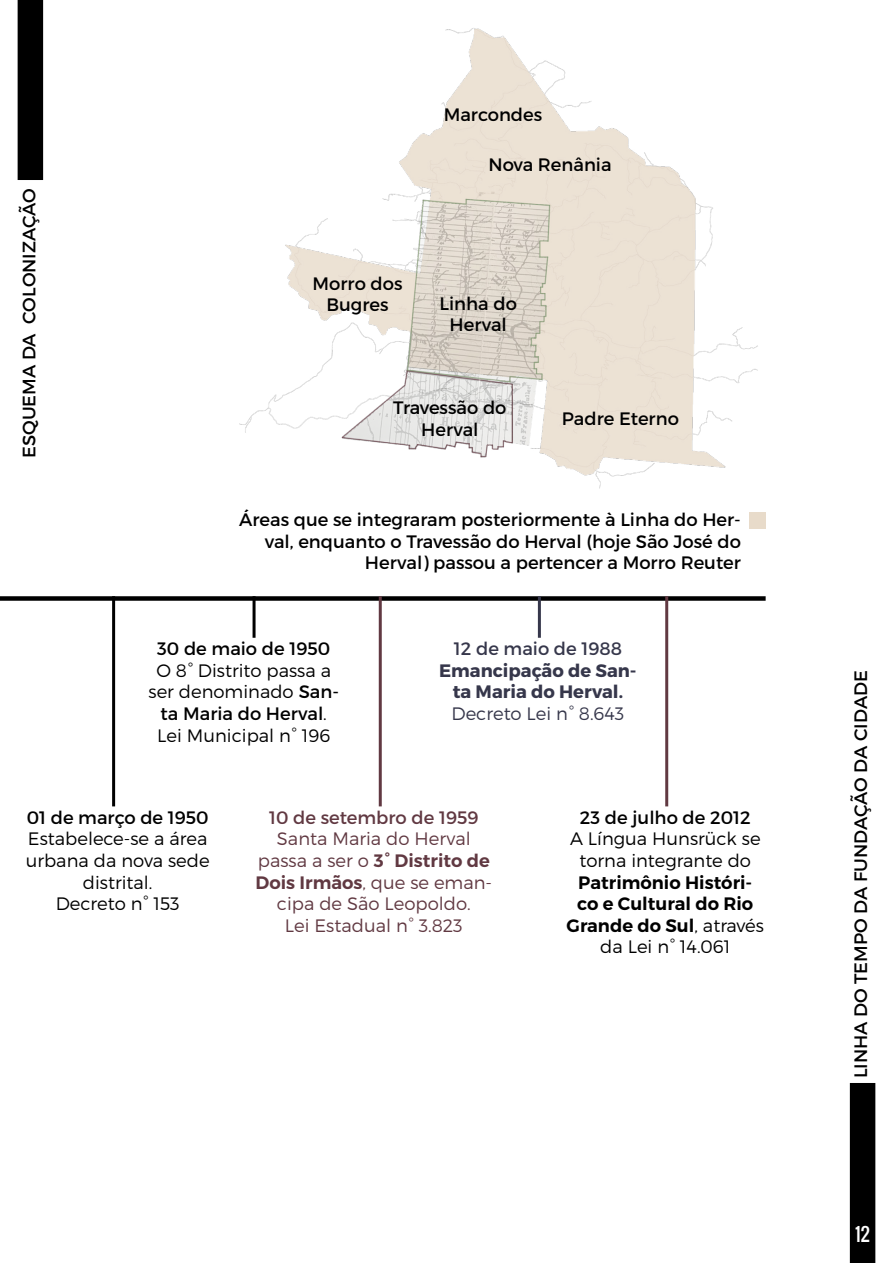
<style>
.page{position:relative;width:893px;height:1263px;background:#fff}
.page>*{position:absolute;margin:0;border:0;box-sizing:border-box;transform-origin:0 0}
.t1{font:18px/21.6px "Montserrat";color:#000;text-align:center}
.t2{font:300 18px/21.6px "Montserrat";color:#000;text-align:center}
.t3{font:300 18px/21.6px "Montserrat";color:#613942;text-align:center}
.t4{font:600 18px/21.6px "Montserrat";color:#000;text-align:center}
.t5{font:700 18px/21.6px "Montserrat";color:#36374b;text-align:center}
.t6{font:18px "Montserrat";color:#613942}
.t7{font:300 18px "Montserrat";color:#36374b}
.t8{font:18px "Montserrat";color:#36374b}
.t9{font:18px "Oswald";color:#fff}
.s1{font-weight:400}
.s2{font-weight:600}
.s3{font-weight:300}
</style>
<div class="page">
<div style="left:0;top:596px;width:766px;height:5px;background:#000"></div>
<img style="left:239px;top:28px;width:519px;height:461px">
<hr style="left:253px;top:596px;width:3px;height:42px;background:#000">
<hr style="left:538px;top:596px;width:3px;height:42px;background:#36374b">
<hr style="left:112px;top:596px;width:3px;height:210px;background:#000">
<hr style="left:379px;top:596px;width:3px;height:210px;background:#613942">
<hr style="left:665px;top:596px;width:3px;height:210px;background:#613942">
<div style="left:749px;top:512px;width:17px;height:16px;background:#e8dbca"></div>
<div style="left:18px;top:1px;width:24px;height:178px;background:#000"></div>
<div style="left:18px;top:0;width:25px;height:180px;border:2px solid #000"></div>
<div style="left:851px;top:1084px;width:24px;height:178px;background:#000"></div>
<div style="left:850px;top:1083px;width:25px;height:180px;border:2px solid #000"></div>
<p class="t1" style="left:444px;top:104px;width:100px">Marcondes</p>
<p class="t1" style="left:18px;top:458px;width:271px;rotate:-90deg">ESQUEMA DA COLONIZAÇÃO</p>
<p class="t1" style="left:488px;top:154px;width:125px">Nova Renânia</p>
<p class="t1" style="left:313px;top:272px;width:91px">Morro dos<br>Bugres</p>
<p class="t1" style="left:439px;top:292px;width:79px">Linha do<br>Herval</p>
<p class="t1" style="left:393px;top:397px;width:115px">Travessão do<br>Herval</p>
<p class="t1" style="left:562px;top:407px;width:119px">Padre Eterno</p>
<p class="t1" style="left:239px;top:509px;width:503px;text-align:right">Áreas que se integraram posteriormente à Linha do Her&shy;val, enquanto o Travessão do Herval (hoje São José do<br>Herval) passou a pertencer a Morro Reuter</p>
<p class="t1" style="left:157px;top:638px;width:174px">30 de maio de 1950</p>
<p class="t2" style="left:149px;top:659px;width:192px">O 8° Distrito passa a ser denominado <span class="s1">San&shy;ta Maria do Herval</span>.<br>Lei Municipal n° 196</p>
<p class="t8" style="left:454px;top:638px;width:170px">12 de maio de 1988</p>
<p class="t5" style="left:439px;top:660px;width:199px">Emancipação de San&shy;ta Maria do Herval.</p>
<p class="t7" style="left:451px;top:703px;width:174px">Decreto Lei n° 8.643</p>
<p class="t1" style="left:27px;top:807px;width:183px">01 de março de 1950</p>
<p class="t2" style="left:26px;top:828px;width:185px">Estabelece-se a área urbana da nova sede distrital.<br>Decreto n° 153</p>
<p class="t6" style="left:269px;top:806px;width:211px">10 de setembro de 1959</p>
<p class="t3" style="left:256px;top:828px;width:238px">Santa Maria do Herval passa a ser o <span class="s2">3° Distrito de<br>Dois Irmãos</span>, que se eman&shy;cipa de São Leopoldo.<br>Lei Estadual n° 3.823</p>
<p class="t1" style="left:580px;top:807px;width:172px">23 de julho de 2012</p>
<p class="t2" style="left:570px;top:828px;width:192px">A Língua Hunsrück se torna integrante do</p>
<p class="t4" style="left:567px;top:872px;width:199px">Patrimônio Históri&shy;co e Cultural do Rio<br>Grande do Sul<span class="s3">, através da Lei n° 14.061</span></p>
<p class="t1" style="left:850px;top:1078px;width:409px;rotate:-90deg">LINHA DO TEMPO DA FUNDAÇÃO DA CIDADE</p>
<p class="t9" style="left:855px;top:1220px;width:16px">12</p>
</div>
